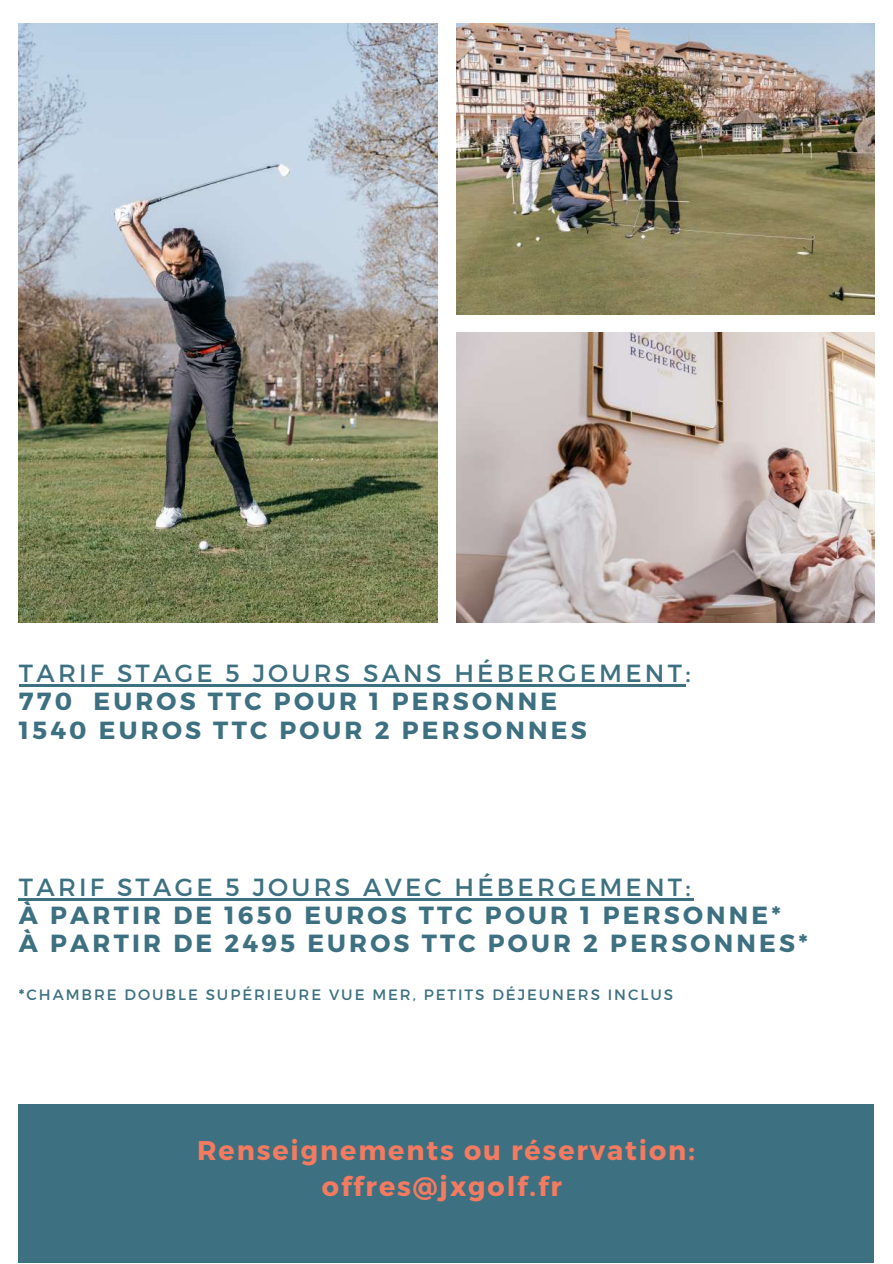
<style>
.page{position:relative;width:893px;height:1264px;background:#fff}
.page>*{position:absolute;margin:0;border:0;box-sizing:border-box;transform-origin:0 0}
.t1{font:700 27px/36px "Montserrat";letter-spacing:.07em;color:#f47a60;text-align:center}
.t2{font:700 24.75px/28px "Montserrat";letter-spacing:.13em;color:#3d7181}
.t3{font:24.75px "Montserrat";letter-spacing:.13em;color:#3d7181}
.t4{font:15px "Montserrat";letter-spacing:.13em;color:#3d7181}
.s1{font-weight:700}
</style>
<div class="page">
<div style="left:19px;top:1103px;width:855px;height:158px;background:#3d7181"></div>
<img style="left:456px;top:24px;width:418px;height:290px">
<img style="left:19px;top:24px;width:418px;height:598px">
<img style="left:456px;top:332px;width:418px;height:290px">
<hr style="left:19px;top:684px;width:666px;height:3px;background:#3d7181">
<hr style="left:19px;top:898px;width:675px;height:2px;background:#3d7181">
<p class="t3" style="left:19px;top:657px;width:673px">TARIF STAGE 5 JOURS SANS HÉBERGEMENT:</p>
<p class="t2" style="left:19px;top:686px;width:569px">770 EUROS TTC POUR 1 PERSONNE<br>1540 EUROS TTC POUR 2 PERSONNES</p>
<p class="t3" style="left:19px;top:871px;width:673px">TARIF STAGE 5 JOURS AVEC HÉBERGEMENT:</p>
<p class="t2" style="left:19px;top:900px;width:790px">À PARTIR DE 1650 EUROS TTC POUR 1 PERSONNE*<br>À PARTIR DE 2495 EUROS TTC POUR 2 PERSONNES*</p>
<p class="t4" style="left:19px;top:984px;width:655px"><span class="s1">*</span>CHAMBRE DOUBLE SUPÉRIEURE VUE MER, PETITS DÉJEUNERS INCLUS</p>
<p class="t1" style="left:197px;top:1130px;width:499px">Renseignements ou réservation: offres@jxgolf.fr</p>
</div>
